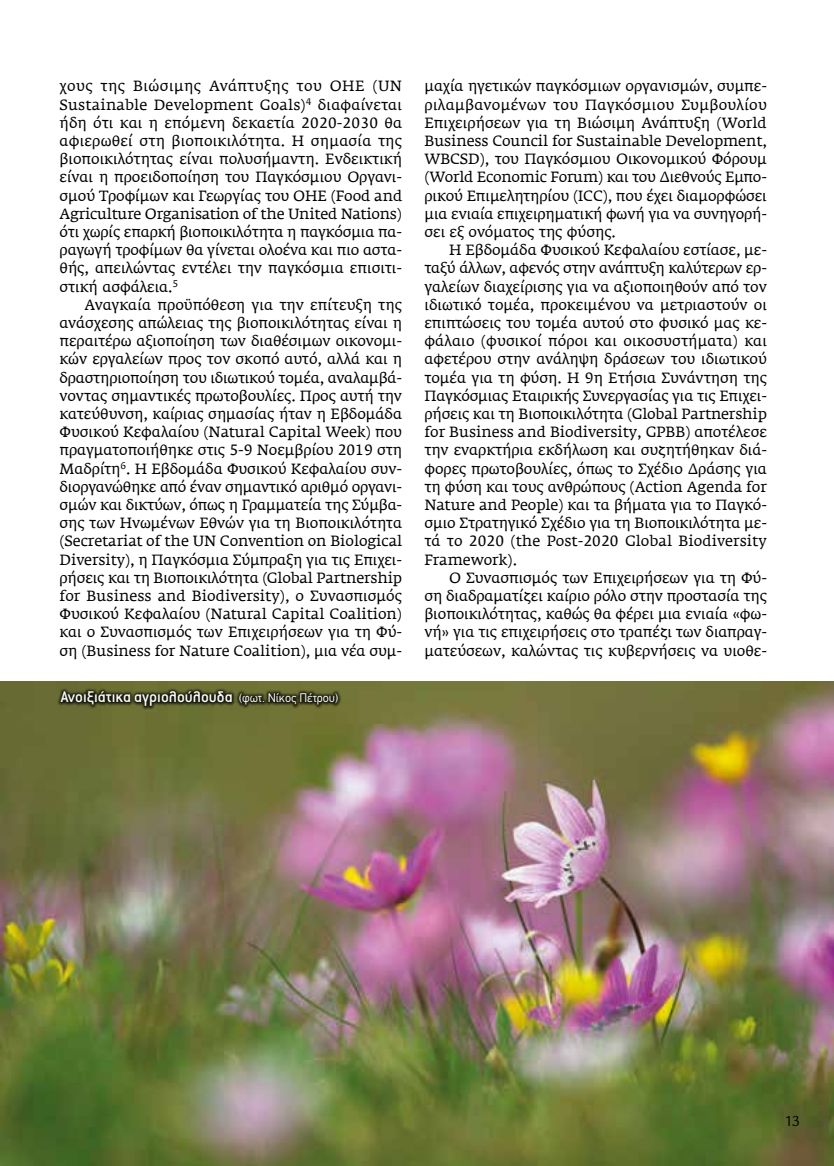
<style>
.page{position:relative;width:834px;height:1166px;background:#fff}
.page>*{position:absolute;margin:0;border:0;box-sizing:border-box;transform-origin:0 0}
.t1{font:500 16.97px "Conduit ITC Hel";color:#fff}
.t2{font:15.75px "Legacy Sans ITC Hel";color:#000}
.t3{font:14.7px/18.2px "Fedra Serif AGR Book TF";letter-spacing:-.005em;color:#000;text-align:justify}
.s1{font-family:"CF Din";font-weight:400;font-size:12.25px}
</style>
<div class="page">
<img style="left:0;top:681px;width:833px;height:485px">
<div style="left:57px;top:687px;width:284px;height:23px;background:#000;opacity:.75"></div>
<p class="t3" style="left:60px;top:78px;width:344px">χους της Βιώσιμης Ανάπτυξης του ΟΗΕ (UN Sustainable Development Goals)<sup>4</sup> διαφαίνεται ήδη ότι και η επόμενη δεκαετία 2020-2030 θα αφιερωθεί στη βιοποικιλότητα. Η σημασία της βιοποικιλότητας είναι πολυσήμαντη. Ενδεικτική είναι η προειδοποίηση του Παγκόσμιου Οργανι&shy;σμού Τροφίμων και Γεωργίας του ΟΗΕ (Food and Agriculture Organisation of the United Nations) ότι χωρίς επαρκή βιοποικιλότητα η παγκόσμια πα&shy;ραγωγή τροφίμων θα γίνεται ολοένα και πιο αστα&shy;θής, απειλώντας εντέλει την παγκόσμια επισιτι&shy;στική ασφάλεια.<sup>5</sup></p>
<p class="t3" style="left:60px;top:296px;width:344px;text-indent:25px">Αναγκαία προϋπόθεση για την επίτευξη της ανάσχεσης απώλειας της βιοποικιλότητας είναι η περαιτέρω αξιοποίηση των διαθέσιμων οικονομι&shy;κών εργαλείων προς τον σκοπό αυτό, αλλά και η δραστηριοποίηση του ιδιωτικού τομέα, αναλαμβά&shy;νοντας σημαντικές πρωτοβουλίες. Προς αυτή την κατεύθυνση, καίριας σημασίας ήταν η Εβδομάδα Φυσικού Κεφαλαίου (Natural Capital Week) που πραγματοποιήθηκε στις 5-9 Νοεμβρίου 2019 στη Μαδρίτη<sup>6</sup>. Η Εβδομάδα Φυσικού Κεφαλαίου συν&shy;διοργανώθηκε από έναν σημαντικό αριθμό οργανι&shy;σμών και δικτύων, όπως η Γραμματεία της Σύμβα&shy;σης των Ηνωμένων Εθνών για τη Βιοποικιλότητα (Secretariat of the UN Convention on Biological Diversity), η Παγκόσμια Σύμπραξη για τις Επιχει&shy;ρήσεις και τη Βιοποικιλότητα (Global Partnership for Business and Biodiversity), ο Συνασπισμός Φυσικού Κεφαλαίου (Natural Capital Coalition) και ο Συνασπισμός των Επιχειρήσεων για τη Φύ&shy;ση (Business for Nature Coalition), μια νέα συμ-</p>
<p class="t1" style="left:61px;top:688px;width:279px">Ανοιξιάτικα αγριολούλουδα <span class="s1">(φωτ. Νίκος Πέτρου)</span></p>
<p class="t3" style="left:424px;top:78px;width:344px">μαχία ηγετικών παγκόσμιων οργανισμών, συμπε&shy;ριλαμβανομένων του Παγκόσμιου Συμβουλίου Επιχειρήσεων για τη Βιώσιμη Ανάπτυξη (World Business Council for Sustainable Development, WBCSD), του Παγκόσμιου Οικονομικού Φόρουμ (World Economic Forum) και του Διεθνούς Εμπο&shy;ρικού Επιμελητηρίου (ICC), που έχει διαμορφώσει μια ενιαία επιχειρηματική φωνή για να συνηγορή&shy;σει εξ ονόματος της φύσης.</p>
<p class="t3" style="left:424px;top:242px;width:344px;text-indent:25px">Η Εβδομάδα Φυσικού Κεφαλαίου εστίασε, με&shy;ταξύ άλλων, αφενός στην ανάπτυξη καλύτερων ερ&shy;γαλείων διαχείρισης για να αξιοποιηθούν από τον ιδιωτικό τομέα, προκειμένου να μετριαστούν οι επιπτώσεις του τομέα αυτού στο φυσικό μας κε&shy;φάλαιο (φυσικοί πόροι και οικοσυστήματα) και αφετέρου στην ανάληψη δράσεων του ιδιωτικού τομέα για τη φύση. Η 9η Ετήσια Συνάντηση της Παγκόσμιας Εταιρικής Συνεργασίας για τις Επιχει&shy;ρήσεις και τη Βιοποικιλότητα (Global Partnership for Business and Biodiversity, GPBB) αποτέλεσε την εναρκτήρια εκδήλωση και συζητήθηκαν διά&shy;φορες πρωτοβουλίες, όπως το Σχέδιο Δράσης για τη φύση και τους ανθρώπους (Action Agenda for Nature and People) και τα βήματα για το Παγκό&shy;σμιο Στρατηγικό Σχέδιο για τη Βιοποικιλότητα με&shy;τά το 2020 (the Post-2020 Global Biodiversity Framework).</p>
<p class="t3" style="left:424px;top:569px;width:344px;text-indent:25px">Ο Συνασπισμός των Επιχειρήσεων για τη Φύ&shy;ση διαδραματίζει καίριο ρόλο στην προστασία της βιοποικιλότητας, καθώς θα φέρει μια ενιαία «φω&shy;νή» για τις επιχειρήσεις στο τραπέζι των διαπραγ&shy;ματεύσεων, καλώντας τις κυβερνήσεις να υιοθε-</p>
<p class="t2" style="left:784px;top:1113px;width:17px">13</p>
</div>
